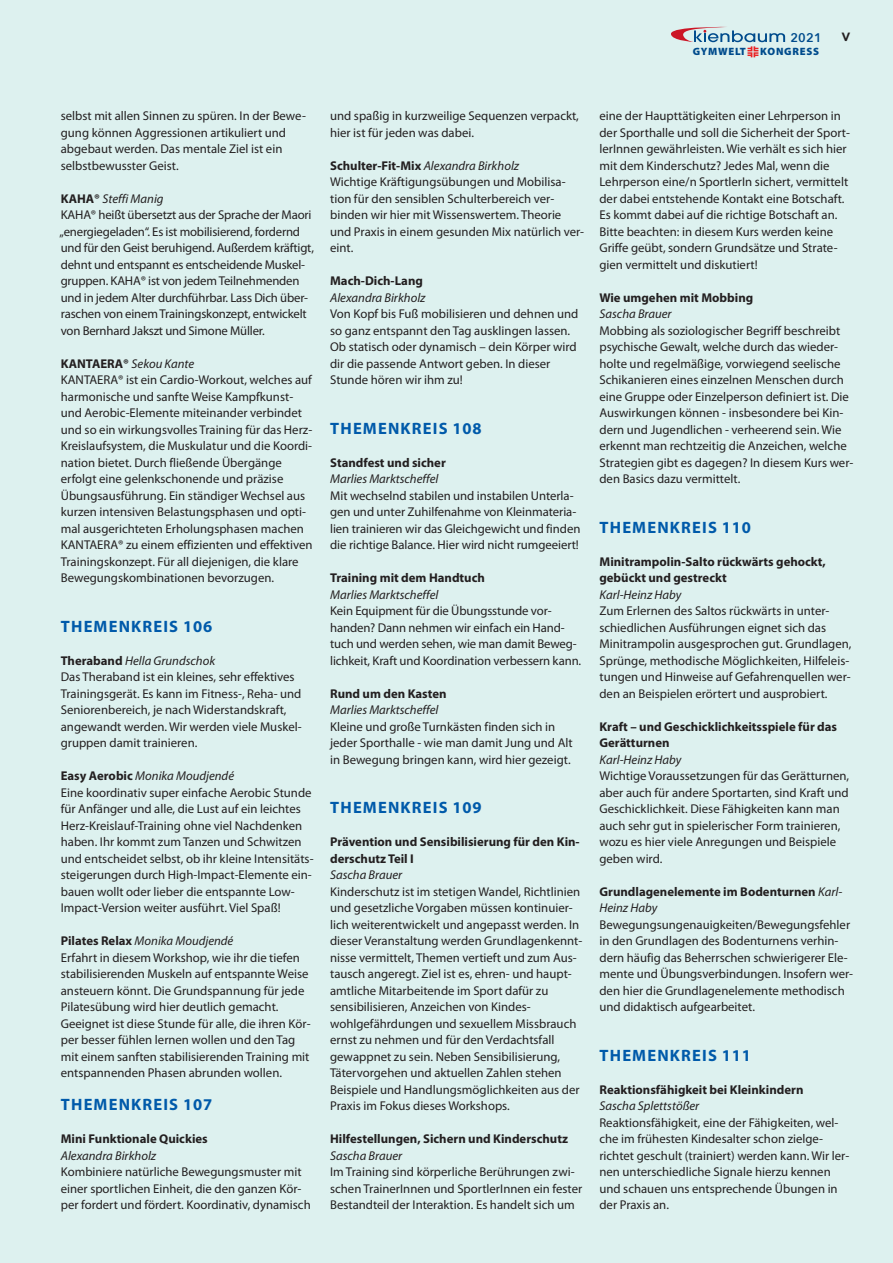
<style>
.page{position:relative;width:893px;height:1263px;background:#ddf1ef}
.page>*{position:absolute;margin:0;border:0;box-sizing:border-box;transform-origin:0 0}
.t1{font:700 16.5px "Myriad Pro";letter-spacing:.07em;color:#005aaa}
.t2{font:12.75px/16.5px "Myriad Pro";color:#231f20}
.t3{font:700 12.75px/16.5px "Myriad Pro";color:#231f20}
.t4{font:italic 12.75px "Myriad Pro";color:#231f20}
.t5{font:600 12.45px "Avenir Next";color:#004b8c}
.t6{font:700 12px "Gotham";color:#231f20}
.t7{font:900 10.65px "Myriad Pro";letter-spacing:.07em;color:#004b8c}
.s1{font-weight:700}
.s2{font-style:italic}
.s3{font-weight:400;font-style:italic}
</style>
<div class="page">
<svg style="left:671px;top:26px;width:114px;height:31px"></svg>
<p class="t5" style="left:790px;top:30px;width:33px">2021</p>
<p class="t6" style="left:841px;top:30px;width:10px">V</p>
<p class="t7" style="left:693px;top:48px;width:55px">GYMWELT</p>
<p class="t7" style="left:760px;top:48px;width:60px">KONGRESS</p>
<p class="t2" style="left:61px;top:108px;width:247px">selbst mit allen Sinnen zu spü ren. In der Bewe&shy;gung können Aggressio nen artikuliert und abgebaut werden. Das mentale Ziel ist ein selbstbewusster Geist.</p>
<p class="t2" style="left:59px;top:191px;width:256px"><span class="s1">KAHA®</span> <span class="s2">Steffi Manig<br></span>KAHA® heißt übersetzt aus der Sprache der Maori „energiegeladen“. Es ist mobilisierend, fordernd und für den Geist beruhigend. Außerdem kräftigt, dehnt und entspannt es entscheidende Muskel&shy;gruppen. KAHA® ist von jedem Teilnehmenden und in jedem Alter durchführbar. Lass Dich über&shy;raschen von einem Trainingskonzept, entwickelt von Bernhard Jakszt und Simone Müller.</p>
<p class="t2" style="left:61px;top:356px;width:253px"><span class="s1">KANTAERA®</span> <span class="s2">Sekou Kante<br></span>KANTAERA® ist ein Cardio-Workout, welches auf harmonische und sanfte Weise Kampfkunst&shy;und Aerobic-Elemente miteinan der verbindet und so ein wirkungsvolles Trai ning für das Herz-Kreislaufsystem, die Musku latur und die Koordi&shy;nation bietet. Durch fließende Übergänge erfolgt eine gelenk schonende und präzise Übungsausführung. Ein ständiger Wechsel aus kurzen intensiven Belastungsphasen und opti&shy;mal ausgerichte ten Erholungsphasen machen KANTAERA® zu einem effizienten und effektiven Trai ningskonzept. Für all diejenigen, die klare Bewegungskombinationen bevorzugen.</p>
<p class="t1" style="left:61px;top:620px;width:153px">THEMENKREIS 106</p>
<p class="t2" style="left:61px;top:653px;width:242px"><span class="s1">Theraband</span> <span class="s2">Hella Grundschok<br></span>Das Theraband ist ein kleines, sehr effekti ves Trainingsgerät. Es kann im Fitness-, Reha- und Seniorenbereich, je nach Wider standskraft, angewandt werden. Wir wer den viele Muskel&shy;gruppen damit trainieren.</p>
<p class="t2" style="left:61px;top:768px;width:254px"><span class="s1">Easy Aerobic</span> <span class="s2">Monika Moudjendé<br></span>Eine koordinativ super einfache Aerobic Stunde für Anfänger und alle, die Lust auf ein leichtes Herz-Kreislauf-Training ohne viel Nachdenken haben. Ihr kommt zum Tanzen und Schwitzen und entscheidet selbst, ob ihr kleine Intensitäts&shy;steigerungen durch High-Impact-Elemente ein&shy;bauen wollt oder lieber die entspannte Low-Impact-Version weiter ausführt. Viel Spaß!</p>
<p class="t2" style="left:61px;top:933px;width:251px"><span class="s1">Pilates Relax</span> <span class="s2">Monika Moudjendé<br></span>Erfahrt in diesem Workshop, wie ihr die tiefen stabi lisierenden Muskeln auf entspannte Weise ansteuern könnt. Die Grund spannung für jede Pilatesübung wird hier deutlich gemacht.<br>Geeignet ist diese Stunde für alle, die ihren Kör&shy;per besser fühlen lernen wollen und den Tag mit einem sanften stabilisieren den Training mit entspannenden Phasen abrunden wollen.</p>
<p class="t1" style="left:61px;top:1098px;width:153px">THEMENKREIS 107</p>
<p class="t3" style="left:61px;top:1131px;width:149px">Mini Funktionale Quickies</p>
<p class="t4" style="left:61px;top:1150px;width:97px">Alexandra Birkholz</p>
<p class="t2" style="left:61px;top:1164px;width:251px">Kombiniere natürliche Bewegungsmuster mit einer sportlichen Einheit, die den gan zen Kör&shy;per fordert und fördert. Koordinativ, dynamisch</p>
<p class="t2" style="left:330px;top:108px;width:250px">und spaßig in kurzweilige Sequenzen verpackt, hier ist für jeden was dabei.</p>
<p class="t2" style="left:330px;top:158px;width:255px"><span class="s1">Schulter-Fit-Mix</span> <span class="s2">Alexandra Birkholz<br></span>Wichtige Kräftigungsübungen und Mobilisa - tion für den sensiblen Schulterbereich ver - binden wir hier mit Wissenswertem. Theorie und Praxis in einem gesunden Mix natürlich ver&shy;eint.</p>
<p class="t3" style="left:330px;top:273px;width:94px">Mach-Dich-Lang</p>
<p class="t4" style="left:330px;top:292px;width:97px">Alexandra Birkholz</p>
<p class="t2" style="left:330px;top:306px;width:250px">Von Kopf bis Fuß mobilisieren und dehnen und so ganz entspannt den Tag ausklingen lassen.<br>Ob statisch oder dynamisch – dein Körper wird dir die passende Antwort geben. In dieser Stunde hören wir ihm zu!</p>
<p class="t1" style="left:330px;top:422px;width:153px">THEMENKREIS 108</p>
<p class="t3" style="left:330px;top:455px;width:117px">Standfest und sicher</p>
<p class="t4" style="left:330px;top:474px;width:110px">Marlies Marktscheffel</p>
<p class="t2" style="left:330px;top:488px;width:252px">Mit wechselnd stabilen und instabilen Unterla&shy;gen und unter Zuhilfenahme von Kleinmateria&shy;lien trainieren wir das Gleich gewicht und finden die richtige Balance. Hier wird nicht rumgeeiert!</p>
<p class="t3" style="left:330px;top:570px;width:156px">Training mit dem Handtuch</p>
<p class="t4" style="left:330px;top:589px;width:110px">Marlies Marktscheffel</p>
<p class="t2" style="left:330px;top:603px;width:253px">Kein Equipment für die Übungsstunde vor - handen? Dann nehmen wir einfach ein Hand - tuch und werden sehen, wie man damit Beweg&shy;lichkeit, Kraft und Koordination ver bessern kann.</p>
<p class="t3" style="left:330px;top:686px;width:118px">Rund um den Kasten</p>
<p class="t4" style="left:330px;top:705px;width:110px">Marlies Marktscheffel</p>
<p class="t2" style="left:330px;top:719px;width:244px">Kleine und große Turnkästen finden sich in jeder Sporthalle - wie man damit Jung und Alt in Bewegung bringen kann, wird hier gezeigt.</p>
<p class="t1" style="left:330px;top:801px;width:153px">THEMENKREIS 109</p>
<p class="t3" style="left:330px;top:834px;width:251px">Prävention und Sensibilisie rung für den Kin&shy;derschutz Teil I</p>
<p class="t4" style="left:330px;top:870px;width:74px">Sascha Brauer</p>
<p class="t2" style="left:330px;top:884px;width:254px">Kinderschutz ist im stetigen Wandel, Richtli nien und gesetzliche Vorgaben müssen kontinuier&shy;lich weiterentwickelt und ange passt werden. In dieser Veranstaltung wer den Grundlagenkennt&shy;nisse vermittelt, The men vertieft und zum Aus&shy;tausch angeregt. Ziel ist es, ehren- und haupt&shy;amtliche Mitar beitende im Sport dafür zu sensibilisieren, Anzeichen von Kindes - wohlgefährdungen und sexuellem Miss brauch ernst zu nehmen und für den Ver dachtsfall gewappnet zu sein. Neben Sensibilisierung, Tätervorgehen und aktuel len Zahlen stehen Beispiele und Hand lungsmöglichkeiten aus der Praxis im Fokus dieses Workshops.</p>
<p class="t3" style="left:330px;top:1131px;width:239px">Hilfestellungen, Sichern und Kinderschutz</p>
<p class="t4" style="left:330px;top:1150px;width:74px">Sascha Brauer</p>
<p class="t2" style="left:330px;top:1164px;width:254px">Im Training sind körperliche Berührungen zwi&shy;schen TrainerInnen und SportlerInnen ein fester<br>Bestandteil der Interaktion. Es handelt sich um</p>
<p class="t2" style="left:599px;top:108px;width:252px">eine der Haupttätigkeiten einer Lehr person in der Sporthalle und soll die Sicher heit der Sport&shy;lerInnen gewährleisten. Wie verhält es sich hier mit dem Kinderschutz? Jedes Mal, wenn die Lehrperson eine/n Sport lerIn sichert, vermittelt der dabei entstehende Kontakt eine Botschaft.<br>Es kommt dabei auf die richtige Botschaft an.<br>Bitte beachten: in diesem Kurs werden keine Griffe geübt, son dern Grundsätze und Strate&shy;gien vermittelt und diskutiert!</p>
<p class="t3" style="left:599px;top:290px;width:155px">Wie umgehen mit Mobbing</p>
<p class="t4" style="left:599px;top:309px;width:74px">Sascha Brauer</p>
<p class="t2" style="left:599px;top:323px;width:255px">Mobbing als soziologischer Begriff beschreibt psychische Gewalt, welche durch das wieder&shy;holte und regelmäßige, vorwiegend seelische Schikanieren eines einzelnen Men schen durch eine Gruppe oder Einzelperson definiert ist. Die Auswirkungen können - ins besondere bei Kin&shy;dern und Jugendlichen - verheerend sein. Wie erkennt man rechtzei tig die Anzeichen, welche Strategien gibt es dagegen? In diesem Kurs wer&shy;den Basics dazu vermittelt.</p>
<p class="t1" style="left:600px;top:521px;width:153px">THEMENKREIS 110</p>
<p class="t3" style="left:599px;top:554px;width:228px">Minitrampolin-Salto rückwärts gehockt, gebückt und gestreckt</p>
<p class="t4" style="left:599px;top:589px;width:83px">Karl-Heinz Haby</p>
<p class="t2" style="left:599px;top:603px;width:253px">Zum Erlernen des Saltos rückwärts in unter - schiedlichen Ausführungen eignet sich das Minitrampolin ausgesprochen gut. Grundla gen, Sprünge, methodische Möglichkeiten, Hilfeleis&shy;tungen und Hinweise auf Gefahren quellen wer&shy;den an Beispielen erörtert und ausprobiert.</p>
<p class="t3" style="left:599px;top:719px;width:239px">Kraft – und Geschicklichkeits spiele für das<br>Gerätturnen</p>
<p class="t4" style="left:599px;top:754px;width:83px">Karl-Heinz Haby</p>
<p class="t2" style="left:599px;top:768px;width:251px">Wichtige Voraussetzungen für das Gerät turnen, aber auch für andere Sportarten, sind Kraft und Geschicklichkeit. Diese Fähigkeiten kann man auch sehr gut in spielerischer Form trainieren, wozu es hier viele Anregun gen und Beispiele geben wird.</p>
<p class="t3" style="left:599px;top:884px;width:244px">Grundlagenelemente im Bodenturnen <span class="s3">Karl-<br>Heinz Haby</span></p>
<p class="t2" style="left:599px;top:917px;width:255px">Bewegungsungenauigkeiten/Bewegungs fehler in den Grundlagen des Bodenturnens verhin&shy;dern häufig das Beherrschen schwieri gerer Ele&shy;mente und Übungsverbindungen. Insofern wer&shy;den hier die Grundlagenele mente methodisch und didaktisch aufgear beitet.</p>
<p class="t1" style="left:600px;top:1049px;width:153px">THEMENKREIS 111</p>
<p class="t3" style="left:599px;top:1082px;width:206px">Reaktionsfähigkeit bei Kleinkindern</p>
<p class="t4" style="left:599px;top:1101px;width:101px">Sascha Splettstößer</p>
<p class="t2" style="left:599px;top:1115px;width:251px">Reaktionsfähigkeit, eine der Fähigkeiten, wel&shy;che im frühesten Kindesalter schon zielge - richtet geschult (trainiert) werden kann. Wir ler&shy;nen unterschiedliche Signale hierzu ken nen und schauen uns entsprechende Übun gen in der Praxis an.</p>
</div>
